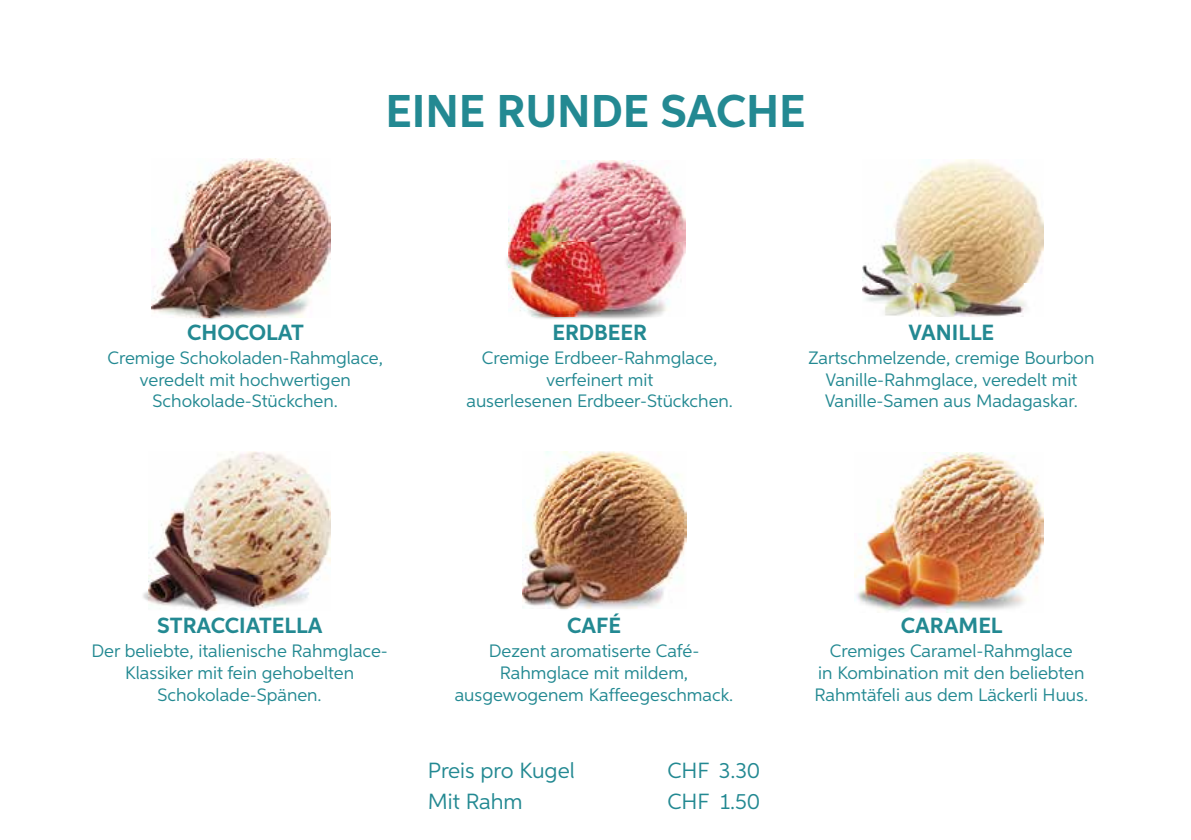
<style>
.page{position:relative;width:1191px;height:840px;background:#fff}
.page>*{position:absolute;margin:0;border:0;box-sizing:border-box;transform-origin:0 0}
.t1{font:700 46px "Aspira";color:#238992}
.t2{font:700 22px "Aspira";color:#238992}
.t3{font:22px "Aspira";color:#238992}
.t4{font:18px/21.6px "Aspira";color:#238992;text-align:center}
</style>
<div class="page">
<img style="left:151px;top:299px;width:152px;height:21px">
<img style="left:152px;top:159px;width:179px;height:158px">
<img style="left:506px;top:243px;width:180px;height:76px">
<img style="left:509px;top:161px;width:176px;height:155px">
<img style="left:862px;top:159px;width:181px;height:157px">
<img style="left:143px;top:591px;width:72px;height:20px">
<img style="left:148px;top:451px;width:183px;height:129px">
<img style="left:148px;top:575px;width:163px;height:35px">
<img style="left:548px;top:510px;width:139px;height:100px">
<img style="left:523px;top:451px;width:163px;height:157px">
<img style="left:854px;top:452px;width:189px;height:160px">
<h1 class="t1" style="left:385px;top:83px;width:422px">EINE RUNDE SACHE</h1>
<p class="t2" style="left:187px;top:319px;width:118px">CHOCOLAT</p>
<p class="t4" style="left:107px;top:346px;width:277px">Cremige Schokoladen-Rahmglace, veredelt mit hochwertigen<br>Schokolade-Stückchen.</p>
<p class="t2" style="left:552px;top:319px;width:96px">ERDBEER</p>
<p class="t4" style="left:466px;top:346px;width:268px">Cremige Erdbeer-Rahmglace, verfeinert mit<br>auserlesenen Erdbeer-Stückchen.</p>
<p class="t2" style="left:908px;top:319px;width:87px">VANILLE</p>
<p class="t4" style="left:808px;top:346px;width:287px">Zartschmelzende, cremige Bourbon<br>Vanille-Rahmglace, veredelt mit<br>Vanille-Samen aus Madagaskar.</p>
<p class="t2" style="left:157px;top:612px;width:167px">STRACCIATELLA</p>
<p class="t4" style="left:91px;top:639px;width:298px">Der beliebte, italienische Rahmglace-<br>Klassiker mit fein gehobelten<br>Schokolade-Spänen.</p>
<p class="t2" style="left:567px;top:612px;width:55px">CAFÉ</p>
<p class="t4" style="left:455px;top:639px;width:280px">Dezent aromatiserte Café-<br>Rahmglace mit mildem, ausgewogenem Kaffeegeschmack.</p>
<p class="t3" style="left:428px;top:756px;width:148px">Preis pro Kugel</p>
<p class="t3" style="left:667px;top:756px;width:94px">CHF 3.30</p>
<p class="t3" style="left:428px;top:787px;width:96px">Mit Rahm</p>
<p class="t3" style="left:667px;top:787px;width:94px">CHF 1.50</p>
<p class="t2" style="left:900px;top:612px;width:103px">CARAMEL</p>
<p class="t4" style="left:814px;top:639px;width:275px">Cremiges Caramel-Rahmglace<br>in Kombination mit den beliebten<br>Rahmtäfeli aus dem Läckerli Huus.</p>
</div>
